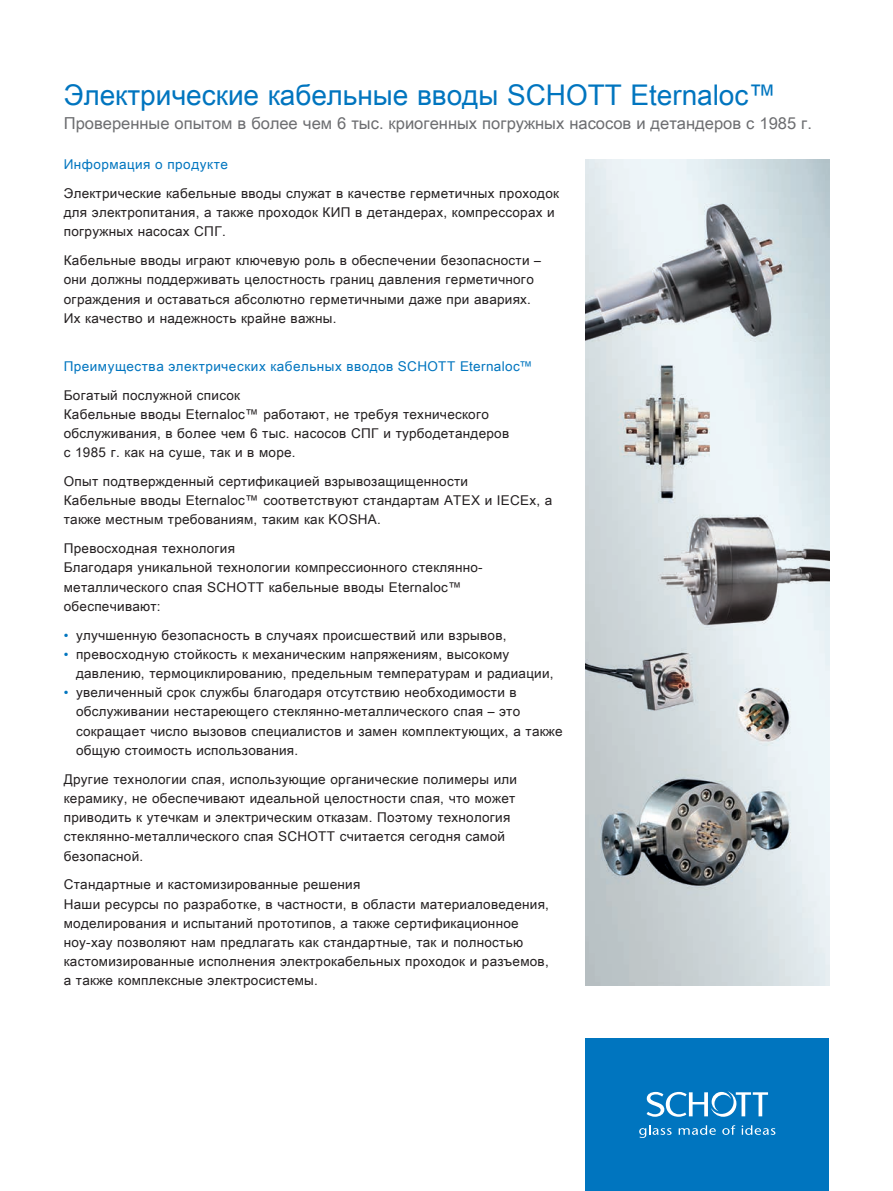
<style>
.page{position:relative;width:893px;height:1191px;background:#fff}
.page>*{position:absolute;margin:0;border:0;box-sizing:border-box;transform-origin:0 0}
.t1{font:28.5px "Arial Unicode MS";color:#0075bf}
.t2{font:16.5px "Arial Unicode MS";color:#6c6d70}
.t3{font:13.5px/19.2px "Arial Unicode MS";letter-spacing:.02em;color:#231f20}
.t4{font:13.5px "Arial Unicode MS";letter-spacing:.035em;color:#0075bf}
.s1{color:#0075bf}
</style>
<div class="page">
<div style="left:585px;top:1038px;width:244px;height:153px;background:#0075bf"></div>
<svg style="left:639px;top:1125px;width:33px;height:13px"></svg>
<svg style="left:679px;top:1125px;width:37px;height:9px"></svg>
<svg style="left:722px;top:1125px;width:13px;height:9px"></svg>
<svg style="left:742px;top:1125px;width:33px;height:9px"></svg>
<svg style="left:647px;top:1091px;width:121px;height:25px"></svg>
<img style="left:585px;top:159px;width:244px;height:826px">
<h1 class="t1" style="left:64px;top:75px;width:714px">Электрические кабельные вводы SCHOTT Eternaloc™</h1>
<p class="t2" style="left:64px;top:112px;width:750px">Проверенные опытом в более чем 6 тыс. криогенных погружных насосов и детандеров с 1985 г.</p>
<p class="t4" style="left:64px;top:154px;width:166px">Информация о продукте</p>
<p class="t3" style="left:64px;top:183px;width:497px">Электрические кабельные вводы служат в качестве герметичных проходок для электропитания, а также проходок КИП в детандерах, компрессорах и погружных насосах СПГ.</p>
<p class="t3" style="left:64px;top:250px;width:479px">Кабельные вводы играют ключевую роль в обеспечении безопасности – они должны поддерживать целостность границ давления герметичного ограждения и оставаться абсолютно герметичными даже при авариях.<br>Их качество и надежность крайне важны.</p>
<p class="t4" style="left:64px;top:356px;width:470px">Преимущества электрических кабельных вводов SCHOTT Eternaloc™</p>
<p class="t3" style="left:64px;top:385px;width:447px">Богатый послужной список<br>Кабельные вводы Eternaloc™ работают, не требуя технического обслуживания, в более чем 6 тыс. насосов СПГ и турбодетандеров с 1985 г. как на суше, так и в море.</p>
<p class="t3" style="left:64px;top:471px;width:490px">Опыт подтвержденный сертификацией взрывозащищенности<br>Кабельные вводы Eternaloc™ соответствуют стандартам ATEX и IECEx, а также местным требованиям, таким как KOSHA.</p>
<p class="t3" style="left:64px;top:538px;width:420px">Превосходная технология<br>Благодаря уникальной технологии компрессионного стеклянно&shy;металлического спая SCHOTT кабельные вводы Eternaloc™ обеспечивают:</p>
<p class="t3" style="left:64px;top:625px;width:444px"><span class="s1">•</span> улучшенную безопасность в случаях происшествий или взрывов,</p>
<p class="t3" style="left:76px;top:644px;width:479px;text-indent:-12px"><span class="s1">•</span> превосходную стойкость к механическим напряжениям, высокому давлению, термоциклированию, предельным температурам и радиации,</p>
<p class="t3" style="left:76px;top:682px;width:488px;text-indent:-12px"><span class="s1">•</span> увеличенный срок службы благодаря отсутствию необходимости в обслуживании нестареющего стеклянно-металлического спая – это сокращает число вызовов специалистов и замен комплектующих, а также общую стоимость использования.</p>
<p class="t3" style="left:64px;top:769px;width:455px">Другие технологии спая, использующие органические полимеры или керамику, не обеспечивают идеальной целостности спая, что может приводить к утечкам и электрическим отказам. Поэтому технология стеклянно-металлического спая SCHOTT считается сегодня самой безопасной.</p>
<p class="t3" style="left:64px;top:874px;width:487px">Стандартные и кастомизированные решения<br>Наши ресурсы по разработке, в частности, в области материаловедения, моделирования и испытаний прототипов, а также сертификационное ноу-хау позволяют нам предлагать как стандартные, так и полностью кастомизированные исполнения электрокабельных проходок и разъемов, а также комплексные электросистемы.</p>
</div>
